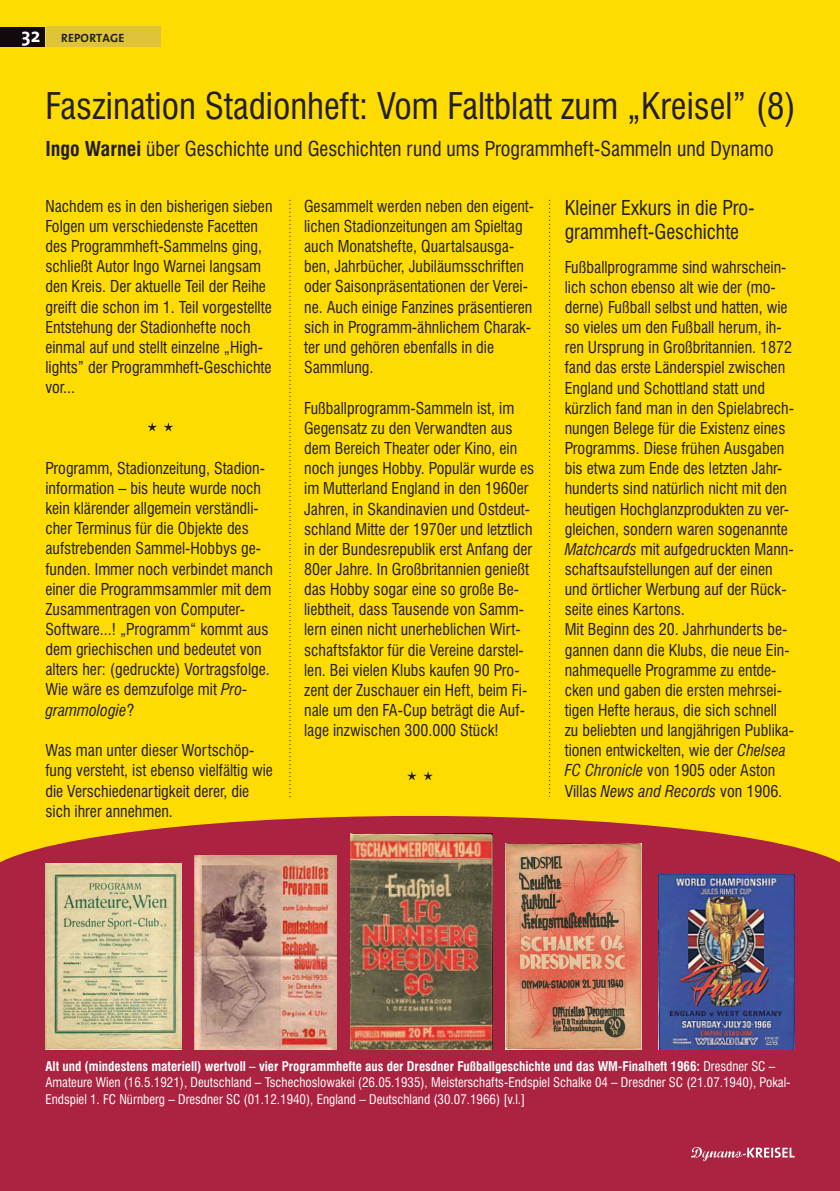
<style>
.page{position:relative;width:840px;height:1191px;background:#fff}
.page>*{position:absolute;margin:0;border:0;box-sizing:border-box;transform-origin:0 0}
.t1{font:condensed 35.8px "Swiss 721 BT";color:#231f20}
.t2{font:condensed 20px/24px "Swiss 721 BT";color:#231f20}
.t3{font:condensed 16px/20.2px "Swiss 721 BT";color:#231f20}
.t4{font:condensed 13px/16.4px "Swiss 721 BT";color:#fff}
.t5{font:12px "The Sans Bold Plain";letter-spacing:.01em;color:#231f20}
.s1{font-size:20px;color:#fff}
.s2{font-weight:700}
.s3{font-style:italic}
</style>
<div class="page">
<div style="left:0;top:0;width:839px;height:1191px;background:#ffdc01"></div>
<svg style="left:0;top:816px;width:839px;height:61px;fill:#ac2241"></svg>
<svg style="left:289px;top:200px;width:1px;height:598px"></svg>
<div style="left:0;top:27px;width:45px;height:20px;background:#110a0c"></div>
<div style="left:46px;top:27px;width:115px;height:20px;background:#dfc339"></div>
<div style="left:0;top:877px;width:839px;height:314px;background:#ac2241"></div>
<svg style="left:148px;top:423px;width:25px;height:8px"></svg>
<img style="left:45px;top:863px;width:136px;height:187px">
<img style="left:195px;top:855px;width:141px;height:195px">
<img style="left:350px;top:833px;width:141px;height:217px">
<img style="left:505px;top:843px;width:136px;height:207px">
<img style="left:658px;top:874px;width:136px;height:176px">
<svg style="left:691px;top:1147px;width:103px;height:14px"></svg>
<svg style="left:407px;top:771px;width:25px;height:9px"></svg>
<p class="t5" style="left:22px;top:28px;width:104px"><span class="s1">32</span> REPORTAGE</p>
<h1 class="t1" style="left:45px;top:92px;width:751px">Faszination Stadionheft: Vom Faltblatt zum „Kreisel” (8)</h1>
<p class="t2" style="left:45px;top:139px;width:729px"><span class="s2">Ingo Warnei</span> über Geschichte und Geschichten rund ums Programmheft-Sammeln und Dynamo</p>
<p class="t3" style="left:45px;top:198px;width:228px">Nachdem es in den bisherigen sieben Folgen um verschiedenste Facetten des Programmheft-Sammelns ging, schließt Autor Ingo Warnei langsam den Kreis. Der aktuelle Teil der Reihe greift die schon im 1. Teil vorgestellte Entstehung der Stadionhefte noch einmal auf und stellt einzelne „High&shy;lights” der Programmheft-Geschichte vor...</p>
<p class="t3" style="left:45px;top:459px;width:229px">Programm, Stadionzeitung, Stadion&shy;information – bis heute wurde noch kein klärender allgemein verständli&shy;cher Terminus für die Objekte des aufstrebenden Sammel-Hobbys ge&shy;funden. Immer noch verbindet manch einer die Programmsammler mit dem Zusammentragen von Computer-Software...! „Programm“ kommt aus dem griechischen und bedeutet von alters her: (gedruckte) Vortragsfolge.<br>Wie wäre es demzufolge mit <span class="s3">Pro&shy;grammologie</span>?</p>
<p class="t3" style="left:45px;top:742px;width:229px">Was man unter dieser Wortschöp&shy;fung versteht, ist ebenso vielfältig wie die Verschiedenartigkeit derer, die sich ihrer annehmen.</p>
<p class="t3" style="left:304px;top:198px;width:231px">Gesammelt werden neben den eigent&shy;lichen Stadionzeitungen am Spieltag auch Monatshefte, Quartalsausga&shy;ben, Jahrbücher, Jubiläumsschriften oder Saisonpräsentationen der Verei&shy;ne. Auch einige Fanzines präsentieren sich in Programm-ähnlichem Charak&shy;ter und gehören ebenfalls in die Sammlung.</p>
<p class="t3" style="left:304px;top:399px;width:231px">Fußballprogramm-Sammeln ist, im Gegensatz zu den Verwandten aus dem Bereich Theater oder Kino, ein noch junges Hobby. Populär wurde es im Mutterland England in den 1960er Jahren, in Skandinavien und Ostdeut&shy;schland Mitte der 1970er und letztlich in der Bundesrepublik erst Anfang der 80er Jahre. In Großbritannien genießt das Hobby sogar eine so große Be&shy;liebtheit, dass Tausende von Samm&shy;lern einen nicht unerheblichen Wirt&shy;schaftsfaktor für die Vereine darstel&shy;len. Bei vielen Klubs kaufen 90 Pro&shy;zent der Zuschauer ein Heft, beim Fi&shy;nale um den FA-Cup beträgt die Auf&shy;lage inzwischen 300.000 Stück!</p>
<p class="t2" style="left:564px;top:197px;width:191px">Kleiner Exkurs in die Pro&shy;grammheft-Geschichte</p>
<p class="t3" style="left:564px;top:258px;width:231px">Fußballprogramme sind wahrschein&shy;lich schon ebenso alt wie der (mo&shy;derne) Fußball selbst und hatten, wie so vieles um den Fußball herum, ih&shy;ren Ursprung in Großbritannien. 1872 fand das erste Länderspiel zwischen England und Schottland statt und kürzlich fand man in den Spielabrech&shy;nungen Belege für die Existenz eines Programms. Diese frühen Ausgaben bis etwa zum Ende des letzten Jahr&shy;hunderts sind natürlich nicht mit den heutigen Hochglanzprodukten zu ver&shy;gleichen, sondern waren sogenannte <span class="s3">Matchcards</span> mit aufgedruckten Mann&shy;schaftsaufstellungen auf der einen und örtlicher Werbung auf der Rück&shy;seite eines Kartons.<br>Mit Beginn des 20. Jahrhunderts be&shy;gannen dann die Klubs, die neue Ein&shy;nahmequelle Programme zu entde&shy;cken und gaben die ersten mehrsei&shy;tigen Hefte heraus, die sich schnell zu beliebten und langjährigen Publika&shy;tionen entwickelten, wie der <span class="s3">Chelsea FC Chronicle</span> von 1905 oder Aston Villas <span class="s3">News and Records</span> von 1906.</p>
<p class="t4" style="left:45px;top:1059px;width:746px"><span class="s2">Alt und (mindestens materiell) wertvoll – vier Programmhefte aus der Dresdner Fußballgeschichte und das WM-Finalheft 1966:</span> Dresdner SC –<br>Amateure Wien (16.5.1921), Deutschland – Tschechoslowakei (26.05.1935), Meisterschafts-Endspiel Schalke 04 – Dresdner SC (21.07.1940), Pokal-<br>Endspiel 1. FC Nürnberg – Dresdner SC (01.12.1940), England – Deutschland (30.07.1966) [v.l.]</p>
</div>
